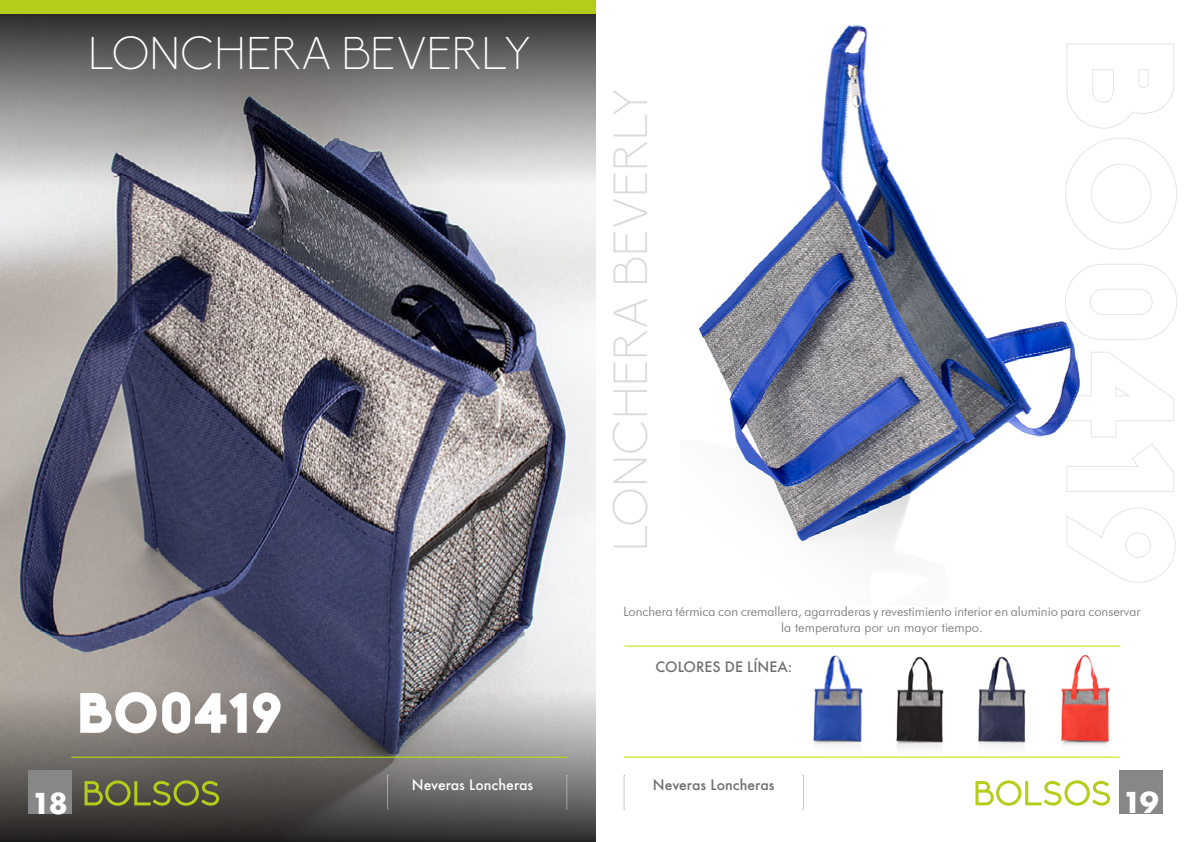
<style>
.page{position:relative;width:1191px;height:842px;background:#fff}
.page>*{position:absolute;margin:0;border:0;box-sizing:border-box;transform-origin:0 0}
.t1{font:900 55.8px "Biko";color:#fff}
.t2{font:300 47px "Biko";color:#dadada}
.t3{font:300 45px "Biko";color:#fff}
.t4{font:700 28px "Futura";color:#fff}
.t5{font:500 14px "Futura";color:#706f6f}
.t6{font:500 14px "Futura";color:#fff}
.t7{font:300 13px/15.6px "Futura BT";color:#706f6f;text-align:center}
</style>
<div class="page">
<img style="left:0;top:185px;width:595px;height:506px">
<svg style="left:0;top:691px;width:595px;height:151px;background:#6c6968"></svg>
<svg style="left:0;top:13px;width:595px;height:172px;background:#818181"></svg>
<div style="left:0;top:0;width:595px;height:13px;background:#b5cd1a"></div>
<img style="left:699px;top:25px;width:381px;height:526px">
<img style="left:813px;top:655px;width:50px;height:91px">
<img style="left:896px;top:656px;width:48px;height:93px">
<img style="left:978px;top:656px;width:48px;height:91px">
<img style="left:1061px;top:654px;width:49px;height:91px">
<div style="left:28px;top:771px;width:43px;height:43px;background:#878787"></div>
<div style="left:1119px;top:771px;width:43px;height:43px;background:#878787"></div>
<hr style="left:71px;top:757px;width:496px;height:1px;background:#b7e600">
<svg style="left:387px;top:775px;width:2px;height:34px"></svg>
<svg style="left:566px;top:775px;width:1px;height:34px"></svg>
<hr style="left:624px;top:757px;width:495px;height:1px;background:#b7e600">
<hr style="left:624px;top:646px;width:496px;height:1px;background:#b7e600">
<svg style="left:624px;top:775px;width:1px;height:34px"></svg>
<svg style="left:85px;top:780px;width:134px;height:26px;background:#6f7439"></svg>
<svg style="left:975px;top:780px;width:135px;height:26px"></svg>
<h3 class="t3" style="left:89px;top:28px;width:444px">LONCHERA BEVERLY</h3>
<h1 class="t1" style="left:77px;top:679px;width:207px">BO0419</h1>
<h2 class="t2" style="left:604px;top:551px;width:464px;rotate:-90deg">LONCHERA BEVERLY</h2>
<p class="t7" style="left:623px;top:604px;width:518px">Lonchera térmica con cremallera, agarraderas y revestimiento interior en aluminio para conservar la temperatura por un mayor tiempo.</p>
<p class="t5" style="left:655px;top:657px;width:138px">COLORES DE LÍNEA:</p>
<p class="t6" style="left:412px;top:776px;width:123px">Neveras Loncheras</p>
<p class="t5" style="left:653px;top:776px;width:123px">Neveras Loncheras</p>
<h3 class="t4" style="left:31px;top:783px;width:38px">18</h3>
<h3 class="t4" style="left:1122px;top:782px;width:38px">19</h3>
</div>
